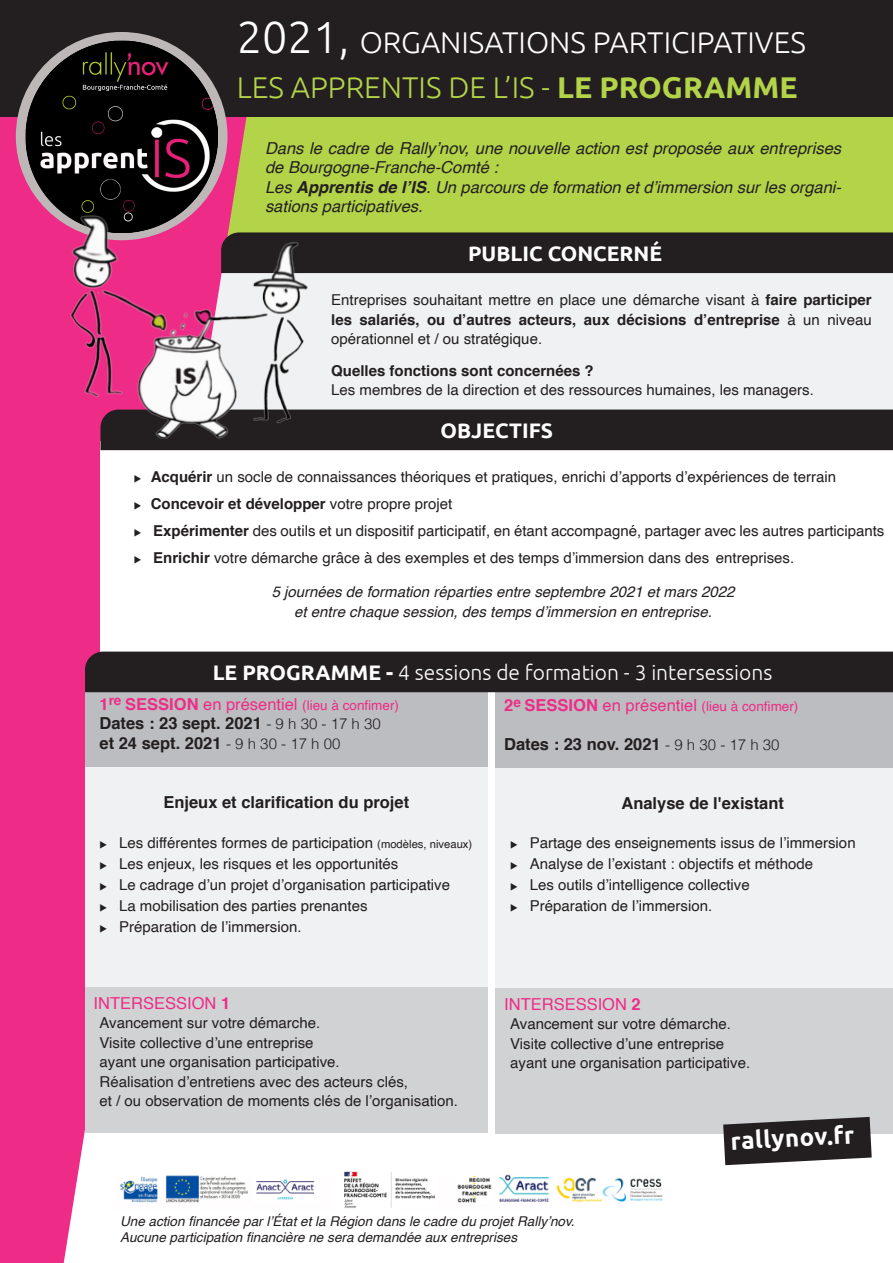
<style>
.page{position:relative;width:893px;height:1263px;background:#fff}
.page>*{position:absolute;margin:0;border:0;box-sizing:border-box;transform-origin:0 0}
.t1{font:300 30px "Ubuntu";color:#fff}
.t2{font:300 30px "Ubuntu";color:#b3d349}
.t3{font:700 24px "Ubuntu";color:#fff}
.t4{font:300 21px "Ubuntu";color:#fff}
.t5{font:700 21px "Ubuntu";color:#fff}
.t6{font:italic 16.5px/19.2px "Helvetica";color:#231f20}
.t7{font:700 16.5px "Helvetica";color:#231f20}
.t8{font:16.5px "Helvetica";color:#ee2c87}
.t9{font:15px/19.5px "Helvetica";color:#231f20}
.t10{font:italic 15px "Helvetica";color:#231f20}
.t11{font:700 15px "Helvetica";color:#231f20}
.t12{font:italic 13.5px "Helvetica";color:#231f20}
.t13{font:13.5px "Helvetica";color:#ee2c87}
.s1{font-size:45px}
.s2{font-weight:700}
.s3{font-weight:400}
.s4{font-weight:700;font-size:16.5px}
.s5{font-size:16.5px}
.s6{font-weight:300;font-size:15px}
.s7{font-size:11.25px}
</style>
<div class="page">
<div style="left:496px;top:690px;width:397px;height:78px;background:#bcbdc0"></div>
<div style="left:496px;top:768px;width:397px;height:255px;background:#f0f1f2"></div>
<div style="left:496px;top:989px;width:397px;height:145px;background:#d1d2d4"></div>
<div style="left:256px;top:117px;width:637px;height:115px;background:#b3d349"></div>
<svg style="left:0;top:117px;width:256px;height:1146px;fill:#ee2c87"></svg>
<div style="left:85px;top:689px;width:403px;height:78px;background:#bcbdc0"></div>
<div style="left:0;top:0;width:893px;height:117px;background:#231f20"></div>
<div style="left:323px;top:253px;width:570px;height:165px;background:#f0f1f2"></div>
<div style="left:332px;top:232px;width:561px;height:41px;background:#231f20"></div>
<div style="left:16px;top:32px;width:211px;height:208px;border:10px solid #bdb8b7;border-radius:50%"></div>
<img style="left:26px;top:41px;width:191px;height:166px">
<img style="left:115px;top:1169px;width:548px;height:41px">
<div style="left:100px;top:441px;width:793px;height:212px;background:#fff"></div>
<div style="left:332px;top:410px;width:561px;height:40px;background:#231f20"></div>
<img style="left:0;top:207px;width:332px;height:264px">
<div style="left:85px;top:652px;width:808px;height:40px;background:#231f20"></div>
<div style="left:85px;top:767px;width:403px;height:255px;background:#f0f1f2"></div>
<div style="left:85px;top:988px;width:403px;height:145px;background:#d1d2d4"></div>
<svg style="left:723px;top:1117px;width:149px;height:48px;background:#434041"></svg>
<p class="t1" style="left:237px;top:25px;width:570px"><span class="s1">2021,</span> ORGANISATIONS PARTICIPATIVES</p>
<p class="t2" style="left:237px;top:70px;width:562px">LES APPRENTIS DE L’IS - <span class="s2">LE PROGRAMME</span></p>
<p class="t6" style="left:265px;top:139px;width:577px">Dans le cadre de Rally’nov, une nouvelle action est proposée aux entreprises de Bourgogne-Franche-Comté :</p>
<p class="t6" style="left:265px;top:178px;width:578px">Les <span class="s2">Apprentis de l’IS</span>. Un parcours de formation et d’immersion sur les organi&shy;sations participatives.</p>
<p class="t5" style="left:468px;top:241px;width:196px">PUBLIC CONCERNÉ</p>
<p class="t9" style="left:331px;top:291px;width:542px;text-align:justify">Entreprises souhaitant mettre en place une démarche visant à <span class="s2">faire participer les salariés, ou d’autres acteurs, aux décisions d’entreprise</span> à un niveau opérationnel et / ou stratégique.</p>
<p class="t11" style="left:331px;top:358px;width:264px">Quelles fonctions sont concernées ?</p>
<p class="t9" style="left:331px;top:381px;width:484px">Les membres de la direction et des ressources humaines, les managers.</p>
<p class="t5" style="left:441px;top:418px;width:114px">OBJECTIFS</p>
<p class="t9" style="left:134px;top:467px;width:704px">◆ <span class="s2">Acquérir</span> un socle de connaissances théoriques et pratiques, enrichi d’apports d’expériences de terrain</p>
<p class="t11" style="left:134px;top:491px;width:320px">◆ Concevoir et développer <span class="s3">votre propre projet</span></p>
<p class="t9" style="left:134px;top:521px;width:752px">◆ <span class="s2">Expérimenter</span> des outils et un dispositif participatif, en étant accompagné, partager avec les autres participants</p>
<p class="t9" style="left:134px;top:548px;width:662px">◆ <span class="s2">Enrichir</span> votre démarche grâce à des exemples et des temps d’immersion dans des entreprises.</p>
<p class="t10" style="left:272px;top:580px;width:464px">5 journées de formation réparties entre septembre 2021 et mars 2022</p>
<p class="t10" style="left:294px;top:599px;width:419px">et entre chaque session, des temps d’immersion en entreprise.</p>
<p class="t4" style="left:213px;top:660px;width:561px"><span class="s2">LE PROGRAMME -</span> 4 sessions de formation - 3 intersessions</p>
<p class="t13" style="left:100px;top:695px;width:301px"><span class="s4">1</span><sup>re</sup> <span class="s4">SESSION</span> <span class="s5">en présentiel</span> (lieu à confimer)</p>
<p class="t7" style="left:100px;top:710px;width:283px">Dates : 23 sept. 2021 <span class="s6">- 9 h 30 - 17 h 30</span></p>
<p class="t7" style="left:100px;top:730px;width:242px">et 24 sept. 2021 <span class="s6">- 9 h 30 - 17 h 00</span></p>
<p class="t7" style="left:163px;top:788px;width:247px">Enjeux et clarification du projet</p>
<p class="t9" style="left:100px;top:834px;width:374px">◆ Les différentes formes de participation <span class="s7">(modèles, niveaux)</span></p>
<p class="t9" style="left:100px;top:855px;width:300px">◆ Les enjeux, les risques et les opportunités</p>
<p class="t9" style="left:100px;top:876px;width:352px">◆ Le cadrage d’un projet d’organisation participative</p>
<p class="t9" style="left:100px;top:897px;width:269px">◆ La mobilisation des parties prenantes</p>
<p class="t9" style="left:100px;top:918px;width:204px">◆ Préparation de l’immersion.</p>
<p class="t8" style="left:94px;top:990px;width:138px">INTERSESSION <span class="s2">1</span></p>
<p class="t9" style="left:100px;top:1013px;width:222px">Avancement sur votre démarche.</p>
<p class="t9" style="left:100px;top:1033px;width:242px">Visite collective d’une entreprise ayant une organisation participative.</p>
<p class="t9" style="left:100px;top:1072px;width:360px">Réalisation d’entretiens avec des acteurs clés,<br>et / ou observation de moments clés de l’organisation.</p>
<p class="t13" style="left:504px;top:696px;width:296px"><span class="s4">2</span><sup>e</sup> <span class="s4">SESSION</span> <span class="s5">en présentiel</span> (lieu à confimer)</p>
<p class="t7" style="left:504px;top:731px;width:277px">Dates : 23 nov. 2021 <span class="s6">- 9 h 30 - 17 h 30</span></p>
<p class="t7" style="left:621px;top:790px;width:164px">Analyse de l'existant</p>
<p class="t9" style="left:510px;top:833px;width:347px">◆ Partage des enseignements issus de l’immersion</p>
<p class="t9" style="left:510px;top:854px;width:304px">◆ Analyse de l’existant : objectifs et méthode</p>
<p class="t9" style="left:510px;top:875px;width:241px">◆ Les outils d’intelligence collective</p>
<p class="t9" style="left:510px;top:896px;width:204px">◆ Préparation de l’immersion.</p>
<p class="t8" style="left:504px;top:991px;width:138px">INTERSESSION <span class="s2">2</span></p>
<p class="t9" style="left:510px;top:1014px;width:222px">Avancement sur votre démarche.</p>
<p class="t9" style="left:510px;top:1034px;width:242px">Visite collective d’une entreprise ayant une organisation participative.</p>
<p class="t3" style="left:730px;top:1126px;width:125px;rotate:-3deg">rallynov.fr</p>
<p class="t12" style="left:120px;top:1211px;width:456px">Une action financée par l’État et la Région dans le cadre du projet Rally’nov.</p>
<p class="t12" style="left:120px;top:1227px;width:398px">Aucune participation financière ne sera demandée aux entreprises</p>
</div>
